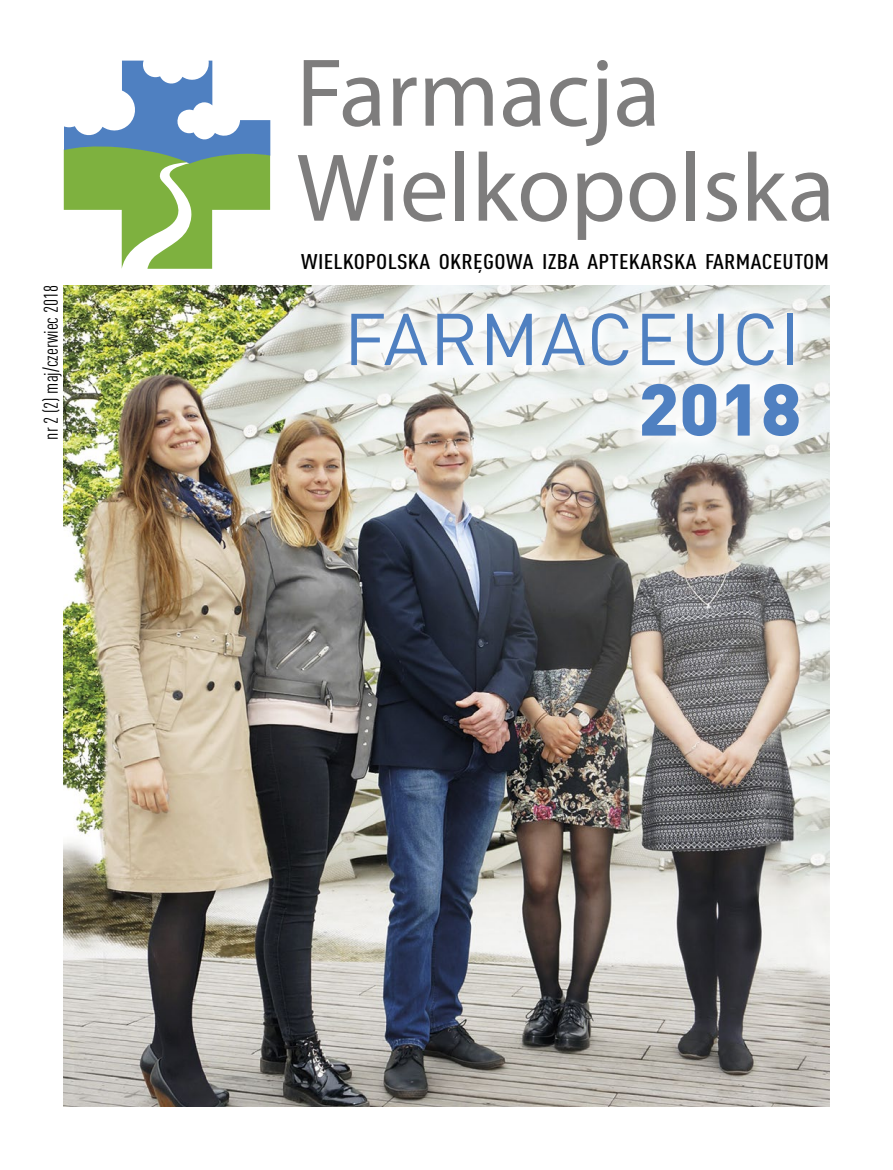
<style>
.page{position:relative;width:893px;height:1170px;background:#fff}
.page>*{position:absolute;margin:0;border:0;box-sizing:border-box;transform-origin:0 0}
.śródtytuł{font:72px/70.5px "DIN Pro";letter-spacing:.02em;color:#4f80c1;text-align:right}
.t1{font:500 condensed 21px "DIN Pro";letter-spacing:.01em;color:#000;scale:1.2 1}
.t2{font:condensed 19.5px "DIN Pro";color:#000}
.s1{font-weight:900}
</style>
<div class="page">
<img style="left:64px;top:285px;width:765px;height:821px">
<div style="left:335px;top:297px;width:479px;height:155px;background:#fff;opacity:.75"></div>
<svg style="left:64px;top:61px;width:206px;height:207px"></svg>
<svg style="left:298px;top:60px;width:378px;height:180px"></svg>
<div style="left:686px;top:151px;width:9px;height:70px;background:#7e7d7d"></div>
<svg style="left:706px;top:172px;width:31px;height:50px"></svg>
<svg style="left:748px;top:151px;width:81px;height:71px"></svg>
<p class="t2" style="left:37px;top:439px;width:156px;rotate:-90deg">nr 2 (2) maj/czerwiec 2018</p>
<p class="t1" style="left:301px;top:246px;width:441px">WIELKOPOLSKA OKRĘGOWA IZBA APTEKARSKA FARMACEUTOM</p>
<p class="śródtytuł" style="left:344px;top:297px;width:459px">FARMACEUCI<br><span class="s1">2018</span></p>
</div>
